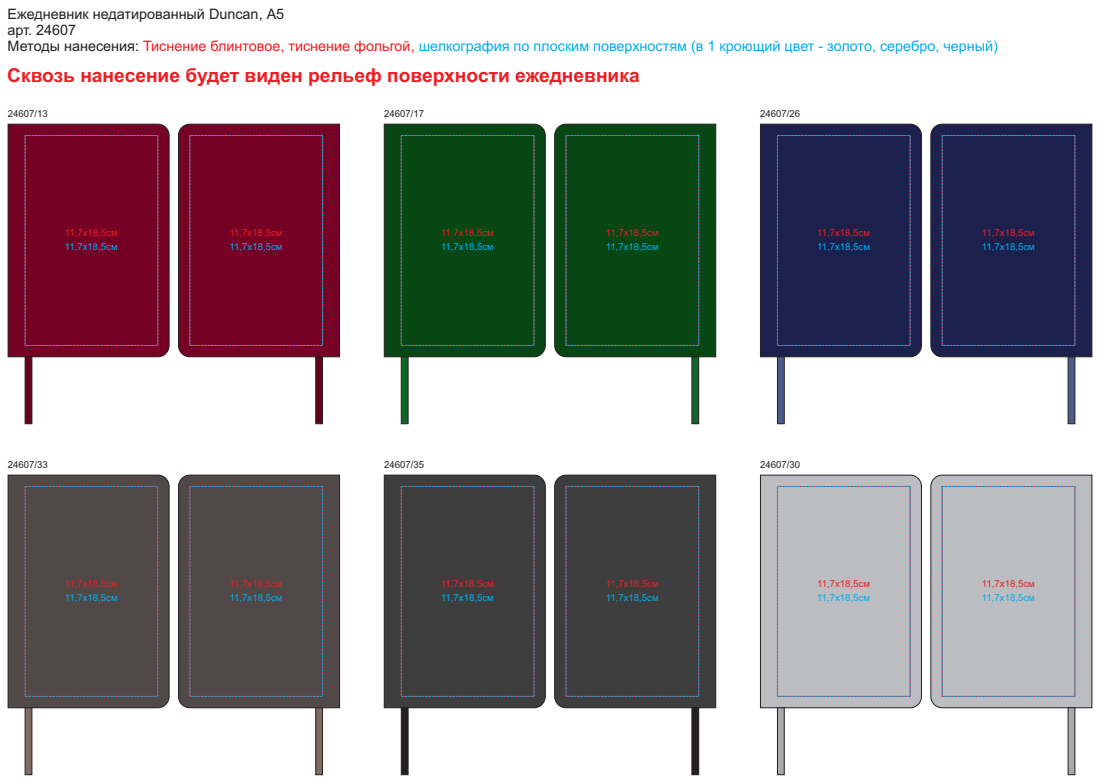
<style>
.page{position:relative;width:1100px;height:783px;background:#fff}
.page>*{position:absolute;margin:0;border:0;box-sizing:border-box;transform-origin:0 0}
.t1{font:700 19.2px "Arial";color:#ee1d23}
.t2{font:14.4px/16.1px "Arial";color:#00aeef}
.t3{font:9.6px "Arial";color:#ee1d23}
.t4{font:9.6px "Arial";color:#00aeef}
.t5{font:9.6px "Arial";color:#231f20}
.s1{color:#231f20}
.s2{color:#ee1d23}
</style>
<div class="page">
<div style="left:8px;top:124px;width:161px;height:233px;background:#750125"></div>
<svg style="left:25px;top:356px;width:7px;height:68px"></svg>
<svg style="left:178px;top:124px;width:162px;height:233px;background:#6f0a2d"></svg>
<svg style="left:315px;top:356px;width:8px;height:68px"></svg>
<div style="left:384px;top:124px;width:161px;height:233px;background:#064714"></div>
<svg style="left:401px;top:356px;width:7px;height:68px"></svg>
<svg style="left:554px;top:124px;width:162px;height:233px;background:#0e491e"></svg>
<svg style="left:692px;top:356px;width:7px;height:68px"></svg>
<svg style="left:760px;top:124px;width:162px;height:233px;background:#1c204a"></svg>
<svg style="left:777px;top:356px;width:7px;height:68px"></svg>
<div style="left:931px;top:124px;width:161px;height:233px;background:#1b204c"></div>
<svg style="left:1068px;top:356px;width:7px;height:68px"></svg>
<div style="left:8px;top:475px;width:161px;height:232px;background:#504947"></div>
<svg style="left:25px;top:707px;width:7px;height:67px"></svg>
<svg style="left:178px;top:475px;width:162px;height:232px;background:#4e4a4b"></svg>
<svg style="left:315px;top:707px;width:8px;height:67px"></svg>
<div style="left:384px;top:475px;width:161px;height:232px;background:#3e3e3f"></div>
<svg style="left:401px;top:707px;width:7px;height:67px"></svg>
<div style="left:554px;top:475px;width:162px;height:232px;background:#3e3e3f"></div>
<svg style="left:692px;top:707px;width:7px;height:67px"></svg>
<svg style="left:760px;top:475px;width:162px;height:232px;background:#b2b3b6"></svg>
<svg style="left:777px;top:707px;width:7px;height:67px"></svg>
<div style="left:931px;top:475px;width:161px;height:232px;background:#bcbdc0"></div>
<svg style="left:1068px;top:707px;width:7px;height:67px"></svg>
<p class="t2" style="left:8px;top:7px;width:992px"><span class="s1">Ежедневник недатированный Duncan, А5<br>арт. 24607<br>Методы нанесения:</span> <span class="s2">Тиснение блинтовое, тиснение фольгой,</span> шелкография по плоским поверхностям (в 1 кроющий цвет - золото, серебро, черный)</p>
<h1 class="t1" style="left:7px;top:68px;width:634px">Сквозь нанесение будет виден рельеф поверхности ежедневника</h1>
<p class="t5" style="left:8px;top:110px;width:42px">24607/13</p>
<p class="t5" style="left:384px;top:110px;width:42px">24607/17</p>
<p class="t5" style="left:760px;top:110px;width:42px">24607/26</p>
<p class="t3" style="left:65px;top:229px;width:54px">11,7х18,5см</p>
<p class="t4" style="left:65px;top:243px;width:54px">11,7х18,5см</p>
<p class="t3" style="left:230px;top:229px;width:54px">11,7х18,5см</p>
<p class="t4" style="left:230px;top:243px;width:54px">11,7х18,5см</p>
<p class="t3" style="left:441px;top:229px;width:54px">11,7х18,5см</p>
<p class="t4" style="left:441px;top:243px;width:54px">11,7х18,5см</p>
<p class="t3" style="left:606px;top:229px;width:54px">11,7х18,5см</p>
<p class="t4" style="left:606px;top:243px;width:54px">11,7х18,5см</p>
<p class="t3" style="left:817px;top:229px;width:54px">11,7х18,5см</p>
<p class="t4" style="left:817px;top:243px;width:54px">11,7х18,5см</p>
<p class="t3" style="left:982px;top:229px;width:54px">11,7х18,5см</p>
<p class="t4" style="left:982px;top:243px;width:54px">11,7х18,5см</p>
<p class="t5" style="left:8px;top:460px;width:42px">24607/33</p>
<p class="t5" style="left:384px;top:460px;width:42px">24607/35</p>
<p class="t5" style="left:760px;top:460px;width:42px">24607/30</p>
<p class="t3" style="left:65px;top:580px;width:54px">11,7х18,5см</p>
<p class="t4" style="left:65px;top:594px;width:54px">11,7х18,5см</p>
<p class="t3" style="left:230px;top:580px;width:54px">11,7х18,5см</p>
<p class="t4" style="left:230px;top:594px;width:54px">11,7х18,5см</p>
<p class="t3" style="left:441px;top:580px;width:54px">11,7х18,5см</p>
<p class="t4" style="left:441px;top:594px;width:54px">11,7х18,5см</p>
<p class="t3" style="left:606px;top:580px;width:54px">11,7х18,5см</p>
<p class="t4" style="left:606px;top:594px;width:54px">11,7х18,5см</p>
<p class="t3" style="left:817px;top:580px;width:54px">11,7х18,5см</p>
<p class="t4" style="left:817px;top:594px;width:54px">11,7х18,5см</p>
<p class="t3" style="left:982px;top:580px;width:54px">11,7х18,5см</p>
<p class="t4" style="left:982px;top:594px;width:54px">11,7х18,5см</p>
</div>
